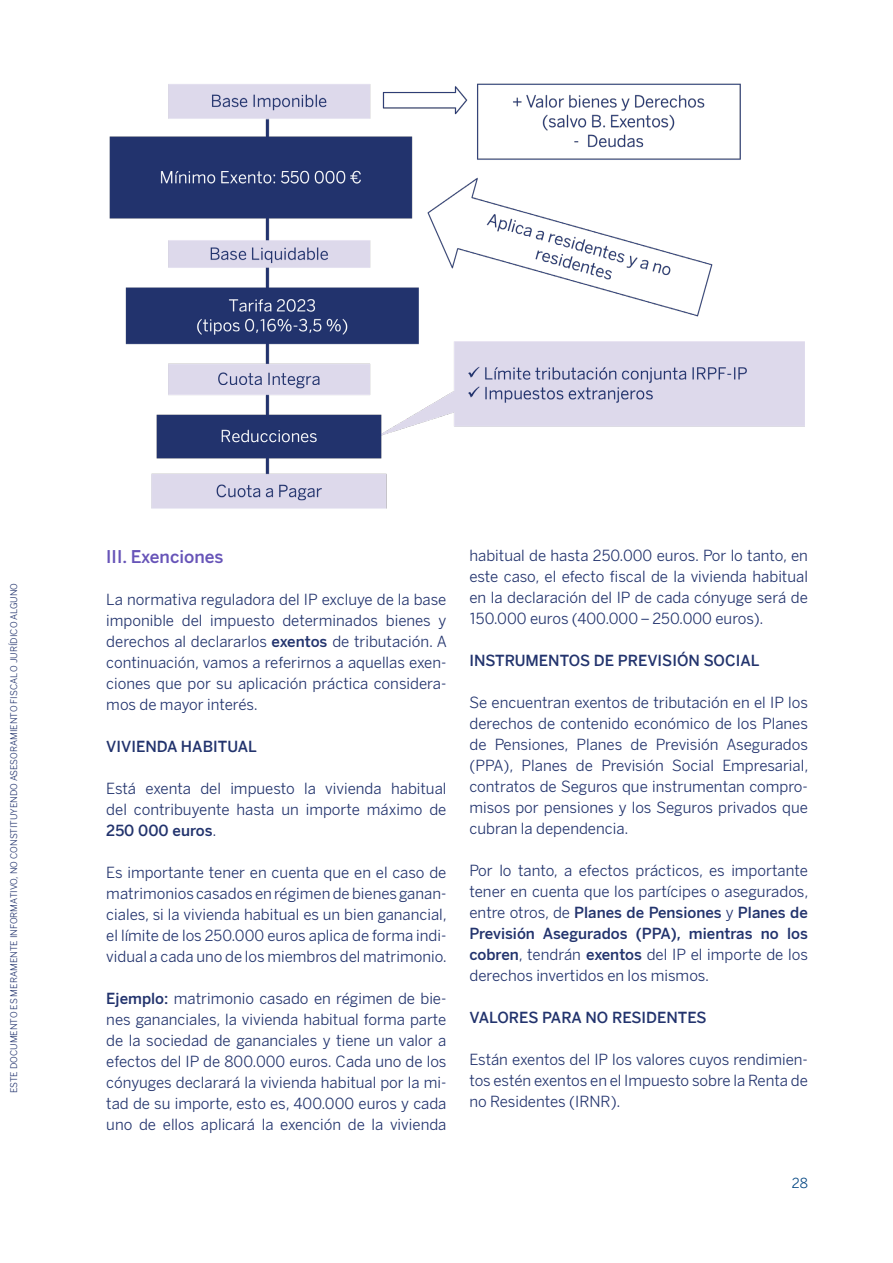
<style>
.page{position:relative;width:893px;height:1263px;background:#fff}
.page>*{position:absolute;margin:0;border:0;box-sizing:border-box;transform-origin:0 0}
.t1{font:300 17.25px "BBVA Benton Sans";color:#6754b8}
.t2{font:15px/21px "BBVA Benton Sans";color:#22336d;text-align:justify}
.t3{font:300 15px "BBVA Benton Sans";color:#22336d}
.t4{font:13.5px "BBVA Benton Sans";color:#004481}
.t5{font:9px "BBVA Benton Sans";color:#22336d}
.s1{font-weight:300}
</style>
<div class="page">
<img style="left:109px;top:84px;width:696px;height:425px">
<p class="t5" style="left:8px;top:1093px;width:511px;rotate:-90deg">ESTE DOCUMENTO ES MERAMENTE INFORMATIVO, NO CONSTITUYENDO ASESORAMIENTO FISCAL O JURÍDICO ALGUNO</p>
<p class="t1" style="left:106px;top:546px;width:119px">III. Exenciones</p>
<p class="t2" style="left:106px;top:589px;width:342px">La normativa reguladora del IP excluye de la base imponible del impuesto determinados bienes y derechos al declararlos <span class="s1">exentos</span> de tributación. A continuación, vamos a referirnos a aquellas exen&shy;ciones que por su aplicación práctica considera&shy;mos de mayor interés.</p>
<p class="t3" style="left:106px;top:737px;width:152px">VIVIENDA HABITUAL</p>
<p class="t2" style="left:106px;top:778px;width:342px">Está exenta del impuesto la vivienda habitual del contribuyente hasta un importe máximo de <span class="s1">250 000 euros</span>.</p>
<p class="t2" style="left:106px;top:862px;width:342px">Es importante tener en cuenta que en el caso de matrimonios casados en régimen de bienes ganan&shy;ciales, si la vivienda habitual es un bien ganancial, el límite de los 250.000 euros aplica de forma indi&shy;vidual a cada uno de los miembros del matrimonio.</p>
<p class="t2" style="left:106px;top:988px;width:342px"><span class="s1">Ejemplo:</span> matrimonio casado en régimen de bie&shy;nes gananciales, la vivienda habitual forma parte de la sociedad de gananciales y tiene un valor a efectos del IP de 800.000 euros. Cada uno de los cónyuges declarará la vivienda habitual por la mi&shy;tad de su importe, esto es, 400.000 euros y cada uno de ellos aplicará la exención de la vivienda</p>
<p class="t2" style="left:469px;top:545px;width:340px">habitual de hasta 250.000 euros. Por lo tanto, en este caso, el efecto fiscal de la vivienda habitual en la declaración del IP de cada cónyuge será de 150.000 euros (400.000 – 250.000 euros).</p>
<p class="t3" style="left:469px;top:651px;width:292px">INSTRUMENTOS DE PREVISIÓN SOCIAL</p>
<p class="t2" style="left:469px;top:692px;width:340px">Se encuentran exentos de tributación en el IP los derechos de contenido económico de los Planes de Pensiones, Planes de Previsión Asegurados (PPA), Planes de Previsión Social Empresarial, contratos de Seguros que instrumentan compro&shy;misos por pensiones y los Seguros privados que cubran la dependencia.</p>
<p class="t2" style="left:469px;top:860px;width:340px">Por lo tanto, a efectos prácticos, es importante tener en cuenta que los partícipes o asegurados, entre otros, de <span class="s1">Planes de Pensiones</span> y <span class="s1">Planes de Previsión Asegurados (PPA), mientras no los cobren</span>, tendrán <span class="s1">exentos</span> del IP el importe de los derechos invertidos en los mismos.</p>
<p class="t3" style="left:469px;top:1008px;width:239px">VALORES PARA NO RESIDENTES</p>
<p class="t2" style="left:469px;top:1049px;width:340px">Están exentos del IP los valores cuyos rendimien&shy;tos estén exentos en el Impuesto sobre la Renta de no Residentes (IRNR).</p>
<p class="t4" style="left:792px;top:1175px;width:18px">28</p>
</div>
